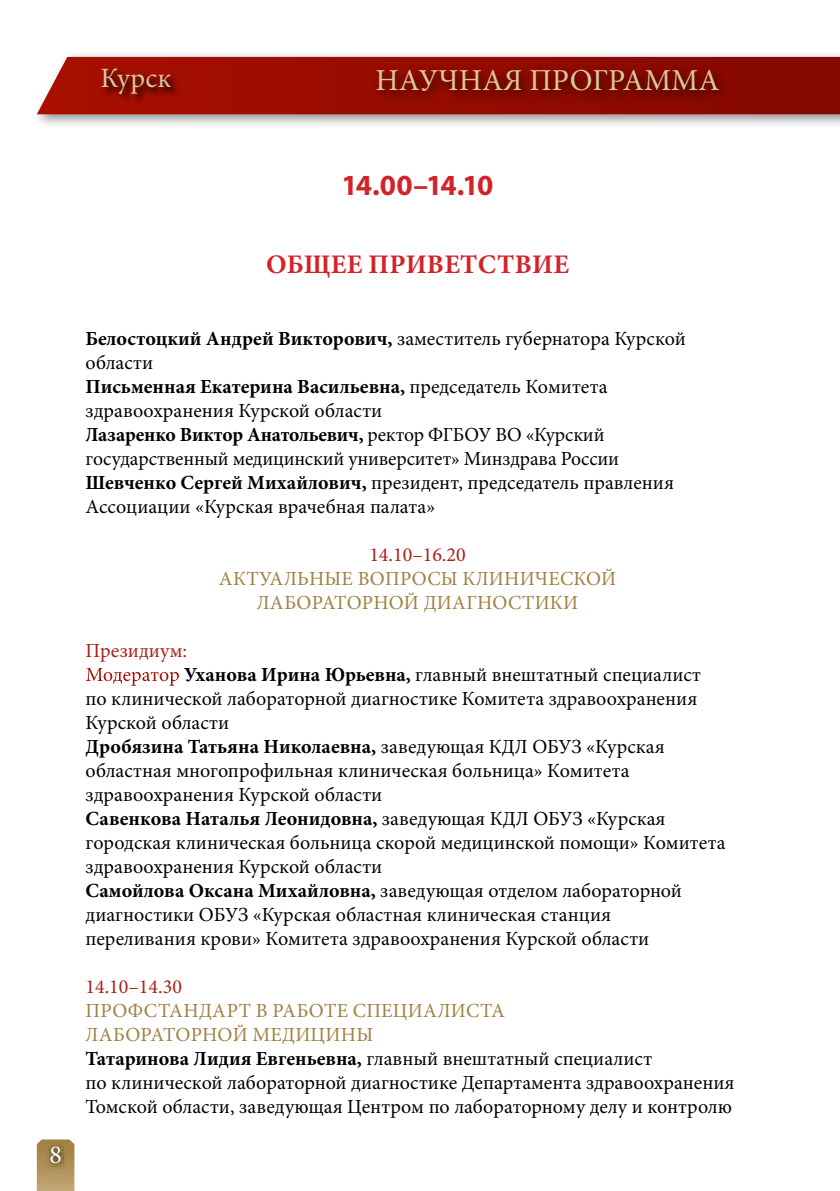
<style>
.page{position:relative;width:840px;height:1191px;background:#fff}
.page>*{position:absolute;margin:0;border:0;box-sizing:border-box;transform-origin:0 0}
.t1{font:30.4px "Minion Pro";color:#ddc69d}
.t2{font:700 29.2px "Myriad Pro";letter-spacing:-.055em;color:#d2232a}
.t3{font:28px "Minion Pro";letter-spacing:.005em;color:#ddc69d}
.t4{font:700 26.8px "Minion Pro";letter-spacing:.01em;color:#d2232a}
.t5{font:26px "Minion Pro";color:#fff}
.t6{font:20px/24px "Minion Pro";color:#000}
.t7{font:20px/24px "Minion Pro";letter-spacing:.01em;color:#a18144;text-align:center}
.t8{font:20px "Minion Pro";color:#ab1e17}
.s1{font-weight:700}
.s2{color:#ab1e17}
.s3{color:#fff}
.s4{color:#a18144}
</style>
<div class="page">
<div style="left:31px;top:50px;width:808px;height:80px;background:#000;opacity:.45"></div>
<svg style="left:37px;top:57px;width:802px;height:57px;background:#991207"></svg>
<div style="left:371px;top:64px;width:360px;height:41px;background:#000;opacity:.78"></div>
<svg style="left:100px;top:67px;width:81px;height:36px;background:#8d0c00"></svg>
<svg style="left:37px;top:1139px;width:37px;height:52px"></svg>
<div style="left:45px;top:1141px;width:21px;height:28px;background:#000;opacity:.75"></div>
<h3 class="t3" style="left:100px;top:59px;width:72px">Курск</h3>
<h1 class="t1" style="left:375px;top:60px;width:345px">НАУЧНАЯ ПРОГРАММА</h1>
<h3 class="t5" style="left:49px;top:1137px;width:14px">8</h3>
<h2 class="t2" style="left:341px;top:166px;width:153px">14.00–14.10</h2>
<h3 class="t4" style="left:266px;top:245px;width:304px">ОБЩЕЕ ПРИВЕТСТВИЕ</h3>
<p class="t6" style="left:85px;top:326px;width:601px"><span class="s1">Белостоцкий Андрей Викторович,</span> заместитель губернатора Курской области<br><span class="s1">Письменная Екатерина Васильевна,</span> председатель Комитета здравоохранения Курской области<br><span class="s1">Лазаренко Виктор Анатольевич,</span> ректор ФГБОУ ВО «Курский государственный медицинский университет» Минздрава России <span class="s1">Шевченко Сергей Михайлович,</span> президент, председатель правления Ассоциации «Курская врачебная палата»</p>
<p class="t8" style="left:369px;top:541px;width:98px">14.10–16.20</p>
<p class="t7" style="left:219px;top:566px;width:398px">АКТУАЛЬНЫЕ ВОПРОСЫ КЛИНИЧЕСКОЙ<br>ЛАБОРАТОРНОЙ ДИАГНОСТИКИ</p>
<p class="t6" style="left:85px;top:638px;width:641px"><span class="s2">Президиум:<br></span><span class="s3">Модератор</span> <span class="s1">Уханова Ирина Юрьевна,</span> главный внештатный специалист по клинической лабораторной диагностике Комитета здравоохранения Курской области<br><span class="s1">Дробязина Татьяна Николаевна,</span> заведующая КДЛ ОБУЗ «Курская областная многопрофильная клиническая больница» Комитета здравоохранения Курской области<br><span class="s1">Савенкова Наталья Леонидовна,</span> заведующая КДЛ ОБУЗ «Курская городская клиническая больница скорой медицинской помощи» Комитета здравоохранения Курской области<br><span class="s1">Самойлова Оксана Михайловна,</span> заведующая отделом лабораторной диагностики ОБУЗ «Курская областная клиническая станция переливания крови» Комитета здравоохранения Курской области</p>
<p class="t8" style="left:85px;top:973px;width:98px">14.10–14.30</p>
<p class="t6" style="left:85px;top:998px;width:650px"><span class="s4">ПРОФСТАНДАРТ В РАБОТЕ СПЕЦИАЛИСТА<br>ЛАБОРАТОРНОЙ МЕДИЦИНЫ<br></span><span class="s1">Татаринова Лидия Евгеньевна,</span> главный внештатный специалист<br>по клинической лабораторной диагностике Департамента здравоохранения Томской области, заведующая Центром по лабораторному делу и контролю</p>
</div>
